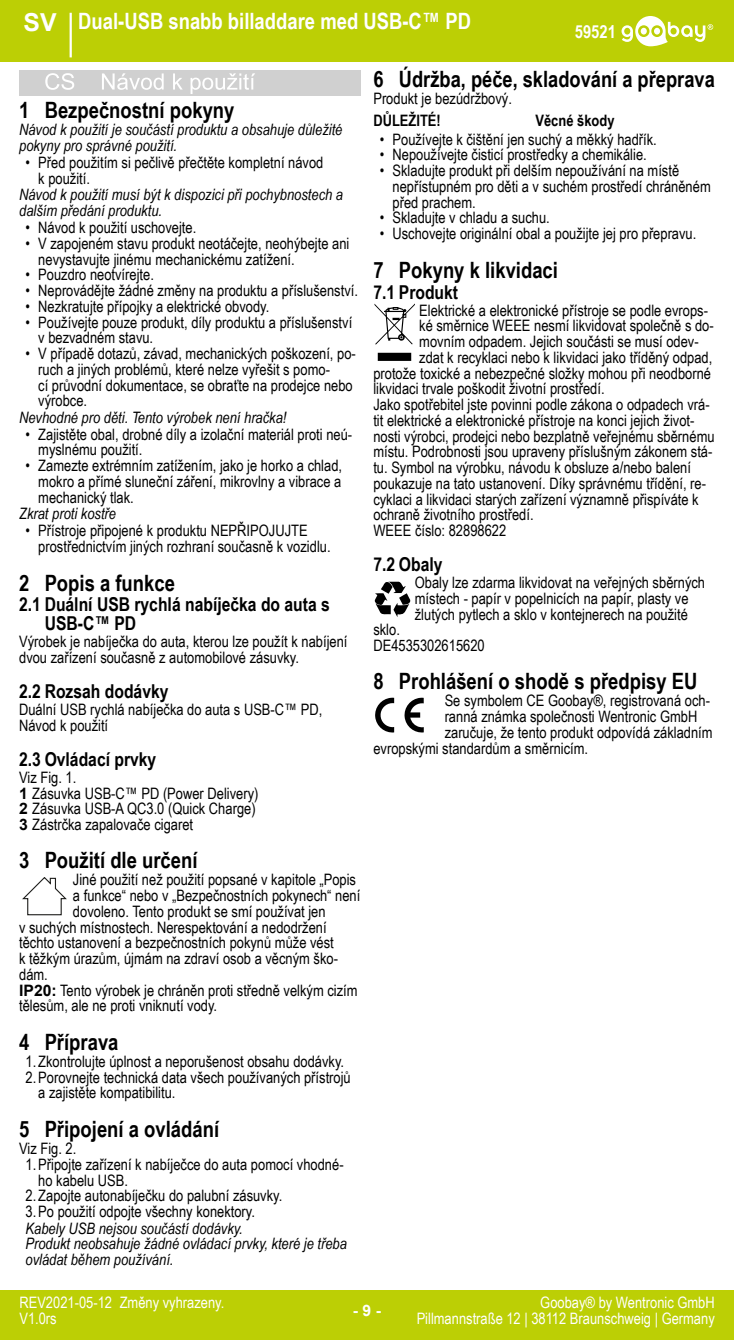
<style>
.page{position:relative;width:734px;height:1340px;background:#fff}
.page>*{position:absolute;margin:0;border:0;box-sizing:border-box;transform-origin:0 0}
.t1{font:700 24.75px "Arial";color:#fff}
.t2{font:700 22.5px "Arial Narrow";color:#000}
.t3{font:700 22.5px "Arial Narrow";color:#fff}
.t4{font:700 19.12px/19.1px "Arial Narrow";color:#000}
.t5{font:700 18px "Arial Narrow";color:#fff}
.t6{font:15.75px/15.8px "Arial Narrow";color:#000}
.t7{font:italic 15.75px/15.8px "Arial Narrow";color:#000}
.t8{font:15.75px/15.8px "Arial Narrow";color:#fff;text-align:right}
.t9{font:700 15.75px "Arial Narrow";color:#000}
.t10{font:700 15.75px "Arial";color:#fff}
.s1{font-family:"Arial";font-weight:700}
</style>
<div class="page">
<div style="left:0;top:0;width:733px;height:62px;background:#bccf05"></div>
<svg style="left:621px;top:16px;width:92px;height:30px"></svg>
<hr style="left:70px;top:13px;width:2px;height:44px;background:#fff">
<div style="left:0;top:1290px;width:733px;height:49px;background:#bccf05"></div>
<div style="left:19px;top:70px;width:341px;height:26px;background:#d0d0d0"></div>
<svg style="left:45px;top:73px;width:29px;height:17px"></svg>
<svg style="left:102px;top:73px;width:62px;height:17px"></svg>
<svg style="left:173px;top:73px;width:10px;height:17px"></svg>
<svg style="left:190px;top:73px;width:65px;height:21px"></svg>
<svg style="left:22px;top:877px;width:45px;height:38px"></svg>
<svg style="left:374px;top:303px;width:41px;height:58px"></svg>
<svg style="left:375px;top:581px;width:35px;height:36px"></svg>
<svg style="left:375px;top:697px;width:19px;height:36px"></svg>
<svg style="left:404px;top:697px;width:19px;height:36px"></svg>
<h1 class="t1" style="left:24px;top:5px;width:35px">SV</h1>
<h2 class="t3" style="left:78px;top:4px;width:394px">Dual-USB snabb billaddare med USB-C™ PD</h2>
<p class="t5" style="left:574px;top:18px;width:43px">59521</p>
<h2 class="t2" style="left:19px;top:93px;width:217px">1 Bezpečnostní pokyny</h2>
<p class="t7" style="left:19px;top:121px;width:325px">Návod k použití je součástí produktu a obsahuje důležité pokyny pro správné použití.</p>
<p class="t6" style="left:38px;top:154px;width:286px;text-indent:-13px">• Před použitím si pečlivě přečtěte kompletní návod k použití.</p>
<p class="t7" style="left:19px;top:186px;width:325px">Návod k použití musí být k dispozici při pochybnostech a dalším předání produktu.</p>
<p class="t6" style="left:26px;top:219px;width:172px">• Návod k použití uschovejte.</p>
<p class="t6" style="left:38px;top:235px;width:312px;text-indent:-13px">• V zapojeném stavu produkt neotáčejte, neohýbejte ani nevystavujte jinému mechanickému zatížení.</p>
<p class="t6" style="left:26px;top:266px;width:130px">• Pouzdro neotvírejte.</p>
<p class="t6" style="left:26px;top:282px;width:334px">• Neprovádějte žádné změny na produktu a příslušenství.</p>
<p class="t6" style="left:26px;top:298px;width:245px">• Nezkratujte přípojky a elektrické obvody.</p>
<p class="t6" style="left:38px;top:313px;width:315px;text-indent:-13px">• Používejte pouze produkt, díly produktu a příslušenství v bezvadném stavu.</p>
<p class="t6" style="left:38px;top:345px;width:319px;text-indent:-13px">• V případě dotazů, závad, mechanických poškození, po&shy;ruch a jiných problémů, které nelze vyřešit s pomo-<br>cí průvodní dokumentace, se obraťte na prodejce nebo výrobce.</p>
<p class="t7" style="left:19px;top:409px;width:269px">Nevhodné pro děti. Tento výrobek není hračka!</p>
<p class="t6" style="left:38px;top:426px;width:315px;text-indent:-13px">• Zajistěte obal, drobné díly a izolační materiál proti neú&shy;myslnému použití.</p>
<p class="t6" style="left:38px;top:457px;width:305px;text-align:justify;text-indent:-13px">• Zamezte extrémním zatížením, jako je horko a chlad, mokro a přímé sluneční záření, mikrovlny a vibrace a mechanický tlak.</p>
<p class="t7" style="left:19px;top:505px;width:98px">Zkrat proti kostře</p>
<p class="t6" style="left:38px;top:522px;width:294px;text-indent:-13px">• Přístroje připojené k produktu NEPŘIPOJUJTE prostřednictvím jiných rozhraní současně k vozidlu.</p>
<h2 class="t2" style="left:19px;top:566px;width:157px">2 Popis a funkce</h2>
<p class="t4" style="left:45px;top:594px;width:287px;text-indent:-26px">2.1 Duální USB rychlá nabíječka do auta s<br>USB-C™ PD</p>
<p class="t6" style="left:19px;top:633px;width:330px">Výrobek je nabíječka do auta, kterou lze použít k nabíjení dvou zařízení současně z automobilové zásuvky.</p>
<p class="t4" style="left:19px;top:681px;width:151px">2.2 Rozsah dodávky</p>
<p class="t6" style="left:19px;top:701px;width:304px">Duální USB rychlá nabíječka do auta s USB-C™ PD,<br>Návod k použití</p>
<p class="t4" style="left:19px;top:748px;width:139px">2.3 Ovládací prvky</p>
<p class="t6" style="left:19px;top:768px;width:241px">Viz Fig. 1.<br><span class="s1">1</span> Zásuvka USB-C™ PD (Power Delivery)<br><span class="s1">2</span> Zásuvka USB-A QC3.0 (Quick Charge)<br><span class="s1">3</span> Zástrčka zapalovače cigaret</p>
<h2 class="t2" style="left:19px;top:843px;width:180px">3 Použití dle určení</h2>
<p class="t6" style="left:73px;top:871px;width:284px">Jiné použití než použití popsané v kapitole „Popis</p>
<p class="t6" style="left:73px;top:887px;width:289px">a funkce“ nebo v „Bezpečnostních pokynech“ není</p>
<p class="t6" style="left:73px;top:902px;width:254px">dovoleno. Tento produkt se smí používat jen</p>
<p class="t6" style="left:19px;top:918px;width:309px">v suchých místnostech. Nerespektování a nedodržení</p>
<p class="t6" style="left:19px;top:934px;width:316px">těchto ustanovení a bezpečnostních pokynů může vést</p>
<p class="t6" style="left:19px;top:950px;width:320px">k těžkým úrazům, újmám na zdraví osob a věcným ško-</p>
<p class="t6" style="left:19px;top:965px;width:30px">dám.</p>
<p class="t6" style="left:19px;top:981px;width:340px"><span class="s1">IP20:</span> Tento výrobek je chráněn proti středně velkým cizím</p>
<p class="t6" style="left:19px;top:997px;width:199px">tělesům, ale ne proti vniknutí vody.</p>
<h2 class="t2" style="left:19px;top:1024px;width:101px">4 Příprava</h2>
<p class="t6" style="left:26px;top:1052px;width:320px">1. Zkontrolujte úplnost a neporušenost obsahu dodávky.</p>
<p class="t6" style="left:26px;top:1068px;width:327px">2.Porovnejte technická data všech používaných přístrojů</p>
<p class="t6" style="left:38px;top:1084px;width:139px">a zajistěte kompatibilitu.</p>
<h2 class="t2" style="left:19px;top:1112px;width:201px">5 Připojení a ovládání</h2>
<p class="t6" style="left:19px;top:1140px;width:59px">Viz Fig. 2.</p>
<p class="t6" style="left:26px;top:1155px;width:319px">1.Připojte zařízení k nabíječce do auta pomocí vhodné-</p>
<p class="t6" style="left:38px;top:1171px;width:91px">ho kabelu USB.</p>
<p class="t6" style="left:26px;top:1187px;width:258px">2. Zapojte autonabíječku do palubní zásuvky.<br>3.Po použití odpojte všechny konektory.</p>
<p class="t7" style="left:26px;top:1219px;width:323px">Kabely USB nejsou součástí dodávky.<br>Produkt neobsahuje žádné ovládací prvky, které je třeba ovládat během používání.</p>
<h2 class="t2" style="left:373px;top:62px;width:343px">6 Údržba, péče, skladování a přeprava</h2>
<p class="t6" style="left:373px;top:90px;width:140px">Produkt je bezúdržbový.</p>
<p class="t9" style="left:373px;top:108px;width:69px">DŮLEŽITÉ!</p>
<p class="t9" style="left:535px;top:108px;width:80px">Věcné škody</p>
<p class="t6" style="left:379px;top:131px;width:278px">• Používejte k čištění jen suchý a měkký hadřík.</p>
<p class="t6" style="left:379px;top:146px;width:268px">• Nepoužívejte čisticí prostředky a chemikálie.</p>
<p class="t6" style="left:392px;top:162px;width:320px;text-indent:-13px">• Skladujte produkt při delším nepoužívání na místě nepřístupném pro děti a v suchém prostředí chráněném před prachem.</p>
<p class="t6" style="left:379px;top:209px;width:171px">• Skladujte v chladu a suchu.</p>
<p class="t6" style="left:379px;top:225px;width:318px">• Uschovejte originální obal a použijte jej pro přepravu.</p>
<h2 class="t2" style="left:373px;top:253px;width:186px">7 Pokyny k likvidaci</h2>
<p class="t4" style="left:373px;top:281px;width:86px">7.1 Produkt</p>
<p class="t6" style="left:419px;top:301px;width:290px">Elektrické a elektronické přístroje se podle evrops-</p>
<p class="t6" style="left:419px;top:317px;width:296px">ké směrnice WEEE nesmí likvidovat společně s do-</p>
<p class="t6" style="left:419px;top:333px;width:281px">movním odpadem. Jejich součásti se musí odev-</p>
<p class="t6" style="left:419px;top:349px;width:294px">zdat k recyklaci nebo k likvidaci jako tříděný odpad,</p>
<p class="t6" style="left:373px;top:364px;width:339px">protože toxické a nebezpečné složky mohou při neodborné</p>
<p class="t6" style="left:373px;top:380px;width:233px">likvidaci trvale poškodit životní prostředí.</p>
<p class="t6" style="left:373px;top:396px;width:338px">Jako spotřebitel jste povinni podle zákona o odpadech vrá-</p>
<p class="t6" style="left:373px;top:412px;width:322px">tit elektrické a elektronické přístroje na konci jejich život-</p>
<p class="t6" style="left:373px;top:427px;width:342px">nosti výrobci, prodejci nebo bezplatně veřejnému sběrnému</p>
<p class="t6" style="left:373px;top:443px;width:340px">místu. Podrobnosti jsou upraveny příslušným zákonem stá-</p>
<p class="t6" style="left:373px;top:459px;width:319px">tu. Symbol na výrobku, návodu k obsluze a/nebo balení</p>
<p class="t6" style="left:373px;top:475px;width:334px">poukazuje na tato ustanovení. Díky správnému třídění, re-</p>
<p class="t6" style="left:373px;top:490px;width:327px">cyklaci a likvidaci starých zařízení významně přispíváte k</p>
<p class="t6" style="left:373px;top:506px;width:162px">ochraně životního prostředí.</p>
<p class="t6" style="left:373px;top:522px;width:134px">WEEE číslo: 82898622</p>
<p class="t4" style="left:373px;top:554px;width:71px">7.2 Obaly</p>
<p class="t6" style="left:415px;top:574px;width:292px">Obaly lze zdarma likvidovat na veřejných sběrných místech - papír v popelnicích na papír, plasty ve žlutých pytlech a sklo v kontejnerech na použité</p>
<p class="t6" style="left:373px;top:621px;width:113px">sklo.<br>DE4535302615620</p>
<h2 class="t2" style="left:373px;top:664px;width:325px">8 Prohlášení o shodě s předpisy EU</h2>
<p class="t6" style="left:444px;top:692px;width:267px">Se symbolem CE Goobay®, registrovaná och-</p>
<p class="t6" style="left:444px;top:708px;width:254px">ranná známka společnosti Wentronic GmbH</p>
<p class="t6" style="left:444px;top:724px;width:269px">zaručuje, že tento produkt odpovídá základním</p>
<p class="t6" style="left:373px;top:739px;width:216px">evropskými standardům a směrnicím.</p>
<p class="t8" style="left:19px;top:1293px;width:94px;text-align:left">REV2021-05-12<br>V1.0rs</p>
<p class="t8" style="left:120px;top:1293px;width:106px">Změny vyhrazeny.</p>
<p class="t10" style="left:353px;top:1298px;width:30px">- 9 -</p>
<p class="t8" style="left:416px;top:1293px;width:299px">Goobay® by Wentronic GmbH<br>Pillmannstraße 12 | 38112 Braunschweig | Germany</p>
</div>
